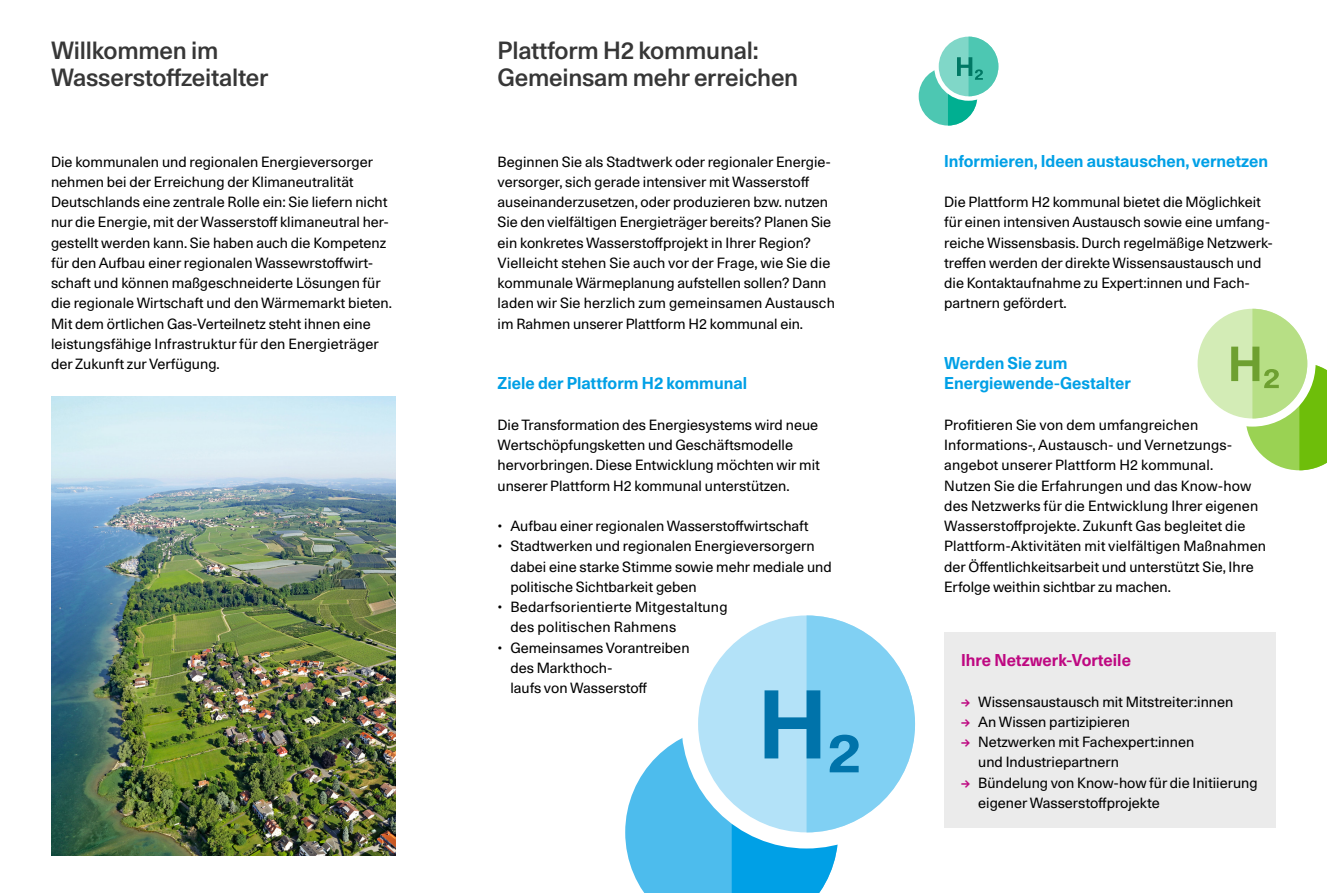
<style>
.page{position:relative;width:1327px;height:893px;background:#fff}
.page>*{position:absolute;margin:0;border:0;box-sizing:border-box;transform-origin:0 0}
.Headline{font:500 24px/27px "Unica 77 LL";letter-spacing:-.01em;color:#373737}
._1__Subheadline{font:700 16.5px/20.2px "Unica 77 LL";color:#00a0e6}
._1__Subheadline-2{font:700 16.5px "Unica 77 LL";color:#be0881}
.Fließtext{font:14.25px/20.2px "Unica 77 LL";color:#000}
.Bulletpoints_9_5pt{font:14.25px/20.2px "Unica 77 LL";color:#000}
.s1{font-weight:700;color:#be0881}
</style>
<div class="page">
<svg style="left:625px;top:615px;width:290px;height:278px"></svg>
<img style="left:51px;top:396px;width:344px;height:459px">
<div style="left:944px;top:632px;width:332px;height:196px;background:#ebebeb"></div>
<div style="left:1197px;top:309px;width:110px;height:109px;background:#d3ecb6;border-radius:50%"></div>
<svg style="left:1231px;top:309px;width:96px;height:161px"></svg>
<div style="left:918px;top:67px;width:59px;height:59px;background:#4dc7b2;border-radius:50%"></div>
<div style="left:934px;top:32px;width:69px;height:69px;background:#fff;border-radius:50%"></div>
<div style="left:938px;top:37px;width:60px;height:59px;background:#80d7c8;border-radius:50%"></div>
<svg style="left:948px;top:37px;width:50px;height:89px"></svg>
<p class="Headline" style="left:51px;top:36px;width:219px">Willkommen im<br>Wasserstoffzeitalter</p>
<p class="Headline" style="left:497px;top:36px;width:302px">Plattform H2 kommunal:<br>Gemeinsam mehr erreichen</p>
<p class="Fließtext" style="left:51px;top:151px;width:342px">Die kommunalen und regionalen Energieversorger nehmen bei der Erreichung der Klimaneutralität Deutschlands eine zentrale Rolle ein: Sie liefern nicht nur die Energie, mit der Wasserstoff klimaneutral her&shy;gestellt werden kann. Sie haben auch die Kompetenz für den Aufbau einer regionalen Wassewrstoffwirt&shy;schaft und können maßgeschneiderte Lösungen für die regionale Wirtschaft und den Wärmemarkt bieten.<br>Mit dem örtlichen Gas-Verteilnetz steht ihnen eine leistungsfähige Infrastruktur für den Energieträger der Zukunft zur Verfügung.</p>
<p class="Fließtext" style="left:497px;top:151px;width:339px">Beginnen Sie als Stadtwerk oder regionaler Energie&shy;versorger, sich gerade intensiver mit Wasserstoff auseinanderzusetzen, oder produzieren bzw. nutzen Sie den vielfältigen Energieträger bereits? Planen Sie ein konkretes Wasserstoffprojekt in Ihrer Region?<br>Vielleicht stehen Sie auch vor der Frage, wie Sie die kommunale Wärmeplanung aufstellen sollen? Dann laden wir Sie herzlich zum gemeinsamen Austausch im Rahmen unserer Plattform H2 kommunal ein.</p>
<p class="_1__Subheadline" style="left:497px;top:373px;width:251px">Ziele der Plattform H2 kommunal</p>
<p class="Fließtext" style="left:497px;top:414px;width:324px">Die Transformation des Energiesystems wird neue Wertschöpfungsketten und Geschäftsmodelle hervorbringen. Diese Entwicklung möchten wir mit unserer Plattform H2 kommunal unterstützen.</p>
<p class="Fließtext" style="left:497px;top:515px;width:312px">• Aufbau einer regionalen Wasserstoffwirtschaft</p>
<p class="Fließtext" style="left:510px;top:536px;width:323px;text-indent:-13px">• Stadtwerken und regionalen Energieversorgern dabei eine starke Stimme sowie mehr mediale und politische Sichtbarkeit geben</p>
<p class="Fließtext" style="left:510px;top:596px;width:219px;text-indent:-13px">• Bedarfsorientierte Mitgestaltung des politischen Rahmens</p>
<p class="Fließtext" style="left:510px;top:637px;width:181px;text-indent:-13px">• Gemeinsames Vorantreiben des Markthoch-<br>laufs von Wasserstoff</p>
<p class="_1__Subheadline" style="left:944px;top:150px;width:325px">Informieren, Ideen austauschen, vernetzen</p>
<p class="Fließtext" style="left:944px;top:191px;width:330px">Die Plattform H2 kommunal bietet die Möglichkeit für einen intensiven Austausch sowie eine umfang&shy;reiche Wissensbasis. Durch regelmäßige Netzwerk&shy;treffen werden der direkte Wissensaustausch und die Kontaktaufnahme zu Expert:innen und Fach&shy;partnern gefördert.</p>
<p class="_1__Subheadline" style="left:944px;top:353px;width:188px">Werden Sie zum<br>Energiewende-Gestalter</p>
<p class="Fließtext" style="left:944px;top:414px;width:323px">Profitieren Sie von dem umfangreichen Informations-, Austausch- und Vernetzungs&shy;angebot unserer Plattform H2 kommunal.<br>Nutzen Sie die Erfahrungen und das Know-how des Netzwerks für die Entwicklung Ihrer eigenen Wasserstoffprojekte. Zukunft Gas begleitet die Plattform-Aktivitäten mit vielfältigen Maßnahmen der Öffentlichkeitsarbeit und unterstützt Sie, Ihre Erfolge weithin sichtbar zu machen.</p>
<p class="_1__Subheadline-2" style="left:961px;top:649px;width:171px">Ihre Netzwerk-Vorteile</p>
<p class="Bulletpoints_9_5pt" style="left:961px;top:691px;width:273px"><span class="s1">→</span> Wissensaustausch mit Mitstreiter:innen</p>
<p class="Bulletpoints_9_5pt" style="left:961px;top:711px;width:170px"><span class="s1">→</span> An Wissen partizipieren</p>
<p class="Bulletpoints_9_5pt" style="left:978px;top:731px;width:217px;text-indent:-17px"><span class="s1">→</span> Netzwerken mit Fachexpert:innen und Industriepartnern</p>
<p class="Bulletpoints_9_5pt" style="left:978px;top:772px;width:281px;text-indent:-17px"><span class="s1">→</span> Bündelung von Know-how für die Initiierung eigener Wasserstoffprojekte</p>
</div>
